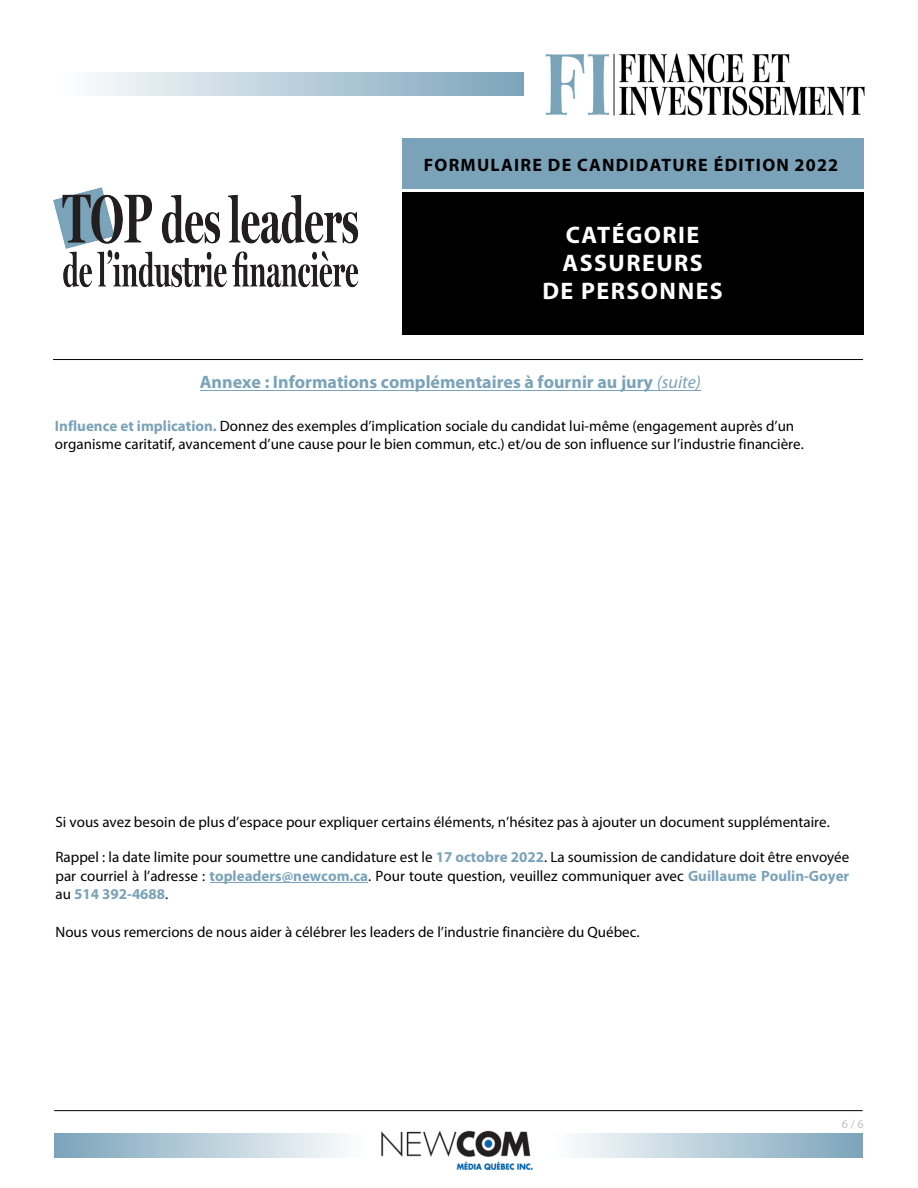
<style>
.page{position:relative;width:918px;height:1188px;background:#fff}
.page>*{position:absolute;margin:0;border:0;box-sizing:border-box;transform-origin:0 0}
.t1{font:700 24px/28.2px "Myriad Pro";letter-spacing:.06em;color:#fff;text-align:center}
.t2{font:700 18px "Myriad Pro";color:#7aa3ba}
.t3{font:700 18px "Myriad Pro";letter-spacing:.07em;color:#000}
.t4{font:15px/18.1px "Myriad Pro";color:#000;text-align:justify}
.t5{font:12px "Myriad Pro";color:#bfbfbf}
.s1{font-weight:400;font-style:italic}
.s2{font-weight:700;color:#7aa3ba}
</style>
<div class="page">
<div style="left:403px;top:138px;width:461px;height:51px;background:#7aa3ba"></div>
<div style="left:403px;top:192px;width:461px;height:143px;background:#000"></div>
<hr style="left:54px;top:1110px;width:809px;height:1px;background:#000">
<hr style="left:53px;top:359px;width:810px;height:1px;background:#000">
<img style="left:53px;top:187px;width:305px;height:101px">
<img style="left:381px;top:1130px;width:152px;height:39px">
<div style="left:550px;top:1134px;width:313px;height:23px;background:linear-gradient(to right,#fff,#7ba4bb)"></div>
<div style="left:55px;top:1134px;width:312px;height:23px;background:linear-gradient(to right,#7ba4bb,#feffff)"></div>
<div style="left:55px;top:73px;width:468px;height:23px;background:linear-gradient(to right,#fff,#7ba4bb)"></div>
<hr style="left:210px;top:882px;width:158px;height:1px;background:#7aa3ba">
<hr style="left:200px;top:391px;width:501px;height:1px;background:#7aa3ba">
<img style="left:545px;top:53px;width:320px;height:63px">
<p class="t3" style="left:424px;top:154px;width:416px">FORMULAIRE DE CANDIDATURE ÉDITION 2022</p>
<h1 class="t1" style="left:542px;top:221px;width:182px">CATÉGORIE<br>ASSUREURS<br>DE PERSONNES</h1>
<p class="t2" style="left:200px;top:372px;width:503px">Annexe : Informations complémentaires à fournir au jury <span class="s1">(suite)</span></p>
<p class="t4" style="left:55px;top:417px;width:750px;line-height:17.4px"><span class="s2">Influence et implication.</span> Donnez des exemples d’implication sociale du candidat lui-même (engagement auprès d’un organisme caritatif, avancement d’une cause pour le bien commun, etc.) et/ou de son influence sur l’industrie financière.</p>
<p class="t4" style="left:56px;top:813px;width:776px">Si vous avez besoin de plus d’espace pour expliquer certains éléments, n’hésitez pas à ajouter un document supplémentaire.</p>
<p class="t4" style="left:56px;top:848px;width:795px">Rappel : la date limite pour soumettre une candidature est le <span class="s2">17 octobre 2022</span>. La soumission de candidature doit être envoyée par courriel à l’adresse : <span class="s2">topleaders@newcom.ca</span>. Pour toute question, veuillez communiquer avec <span class="s2">Guillaume Poulin-Goyer </span>au <span class="s2">514 392-4688</span>.</p>
<p class="t4" style="left:56px;top:922px;width:586px">Nous vous remercions de nous aider à célébrer les leaders de l’industrie financière du Québec.</p>
<p class="t5" style="left:842px;top:1116px;width:23px">6 / 6</p>
</div>
